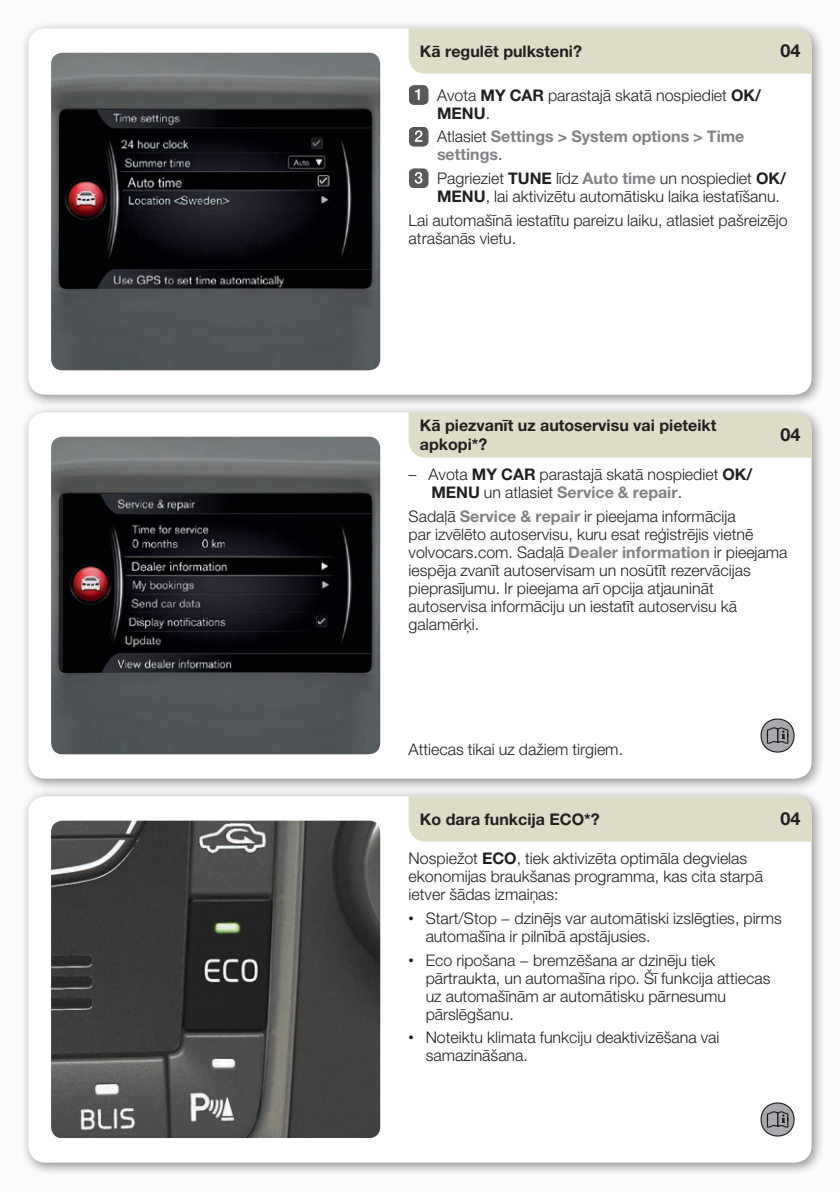
<style>
.page{position:relative;width:840px;height:1191px;background:#fff}
.page>*{position:absolute;margin:0;border:0;box-sizing:border-box;transform-origin:0 0}
.t1{font:700 18px "Helvetica Neue ECG";color:#231f20}
.t2{font:300 16px/18px "Helvetica Neue ECG";color:#231f20}
.t3{font:700 16px/19.2px "Helvetica Neue ECG";color:#231f20}
.t4{font:700 16px/18px "Helvetica Neue ECG";color:#808285}
.s1{font-weight:700}
.s2{font-weight:300;color:#231f20}
.s3{font-weight:700;color:#808285}
.s4{font-family:"Volvo Sans"}
</style>
<div class="page">
<div style="left:0;top:0;width:839px;height:1191px;background:#fbfbfc"></div>
<div style="left:20px;top:20px;width:804px;height:388px;background:#231f20;opacity:.5"></div>
<div style="left:28px;top:28px;width:783px;height:367px;background:#fff;border-radius:17px"></div>
<div style="left:20px;top:404px;width:804px;height:388px;background:#231f20;opacity:.5"></div>
<div style="left:28px;top:412px;width:783px;height:366px;background:#fff;border-radius:17px"></div>
<div style="left:20px;top:788px;width:804px;height:388px;background:#231f20;opacity:.5"></div>
<div style="left:28px;top:796px;width:783px;height:366px;background:#fff;border-radius:17px"></div>
<div style="left:408px;top:28px;width:403px;height:46px;background:#dddcc6"></div>
<img style="left:51px;top:53px;width:329px;height:317px">
<hr style="left:67px;top:109px;width:294px;height:1px;background:#231f20">
<img style="left:51px;top:437px;width:329px;height:317px">
<hr style="left:67px;top:493px;width:294px;height:1px;background:#231f20">
<div style="left:408px;top:412px;width:403px;height:46px;background:#dddcc6"></div>
<img style="left:51px;top:820px;width:329px;height:318px">
<div style="left:408px;top:796px;width:403px;height:45px;background:#dddcc6"></div>
<svg style="left:409px;top:85px;width:19px;height:20px"></svg>
<svg style="left:409px;top:127px;width:19px;height:20px"></svg>
<svg style="left:409px;top:168px;width:19px;height:20px"></svg>
<svg style="left:760px;top:718px;width:34px;height:34px"></svg>
<svg style="left:760px;top:1102px;width:34px;height:34px"></svg>
<p class="t3" style="left:420px;top:41px;width:163px">Kā regulēt pulksteni?</p>
<p class="t1" style="left:780px;top:40px;width:22px">04</p>
<p class="t2" style="left:437px;top:86px;width:325px">Avota <span class="s1">MY CAR</span> parastajā skatā nospiediet <span class="s1">OK/<br>MENU</span>.</p>
<p class="t4" style="left:437px;top:127px;width:309px"><span class="s2">Atlasiet</span> Settings &gt; System options &gt; Time settings<span class="s2">.</span></p>
<p class="t2" style="left:437px;top:169px;width:350px">Pagrieziet <span class="s1">TUNE</span> līdz <span class="s3">Auto time</span> un nospiediet <span class="s1">OK/<br>MENU</span>, lai aktivizētu automātisku laika iestatīšanu.</p>
<p class="t2" style="left:408px;top:211px;width:380px">Lai automašīnā iestatītu pareizu laiku, atlasiet pašreizējo atrašanās vietu.</p>
<p class="t3" style="left:420px;top:415px;width:297px">Kā piezvanīt uz autoservisu vai pieteikt apkopi*?</p>
<p class="t2" style="left:431px;top:466px;width:322px;text-indent:-23px">– Avota <span class="s1">MY CAR</span> parastajā skatā nospiediet <span class="s1">OK/<br>MENU</span> un atlasiet <span class="s3">Service &amp; repair</span>.</p>
<p class="t2" style="left:408px;top:507px;width:380px">Sadaļā <span class="s3">Service &amp; repair</span> ir pieejama informācija<br>par izvēlēto autoservisu, kuru esat reģistrējis vietnē volvocars.com. Sadaļā <span class="s3">Dealer information</span> ir pieejama iespēja zvanīt autoservisam un nosūtīt rezervācijas pieprasījumu. Ir pieejama arī opcija atjaunināt autoservisa informāciju un iestatīt autoservisu kā galamērķi.</p>
<p class="t1" style="left:780px;top:423px;width:22px">04</p>
<p class="t2" style="left:408px;top:740px;width:216px">Attiecas tikai uz dažiem tirgiem.</p>
<p class="t3" style="left:420px;top:809px;width:181px">Ko dara funkcija ECO*?</p>
<p class="t1" style="left:780px;top:807px;width:22px">04</p>
<p class="t2" style="left:408px;top:849px;width:355px">Nospiežot <span class="s1">ECO</span>, tiek aktivizēta optimāla degvielas ekonomijas braukšanas programma, kas cita starpā ietver šādas izmaiņas:</p>
<p class="t2" style="left:425px;top:909px;width:357px;text-indent:-17px"><span class="s4">•</span> Start/Stop − dzinējs var automātiski izslēgties, pirms automašīna ir pilnībā apstājusies.</p>
<p class="t2" style="left:425px;top:951px;width:346px;text-indent:-17px"><span class="s4">•</span> Eco ripošana − bremzēšana ar dzinēju tiek pārtraukta, un automašīna ripo. Šī funkcija attiecas uz automašīnām ar automātisku pārnesumu pārslēgšanu.</p>
<p class="t2" style="left:425px;top:1028px;width:295px;text-indent:-17px"><span class="s4">•</span> Noteiktu klimata funkciju deaktivizēšana vai samazināšana.</p>
</div>
